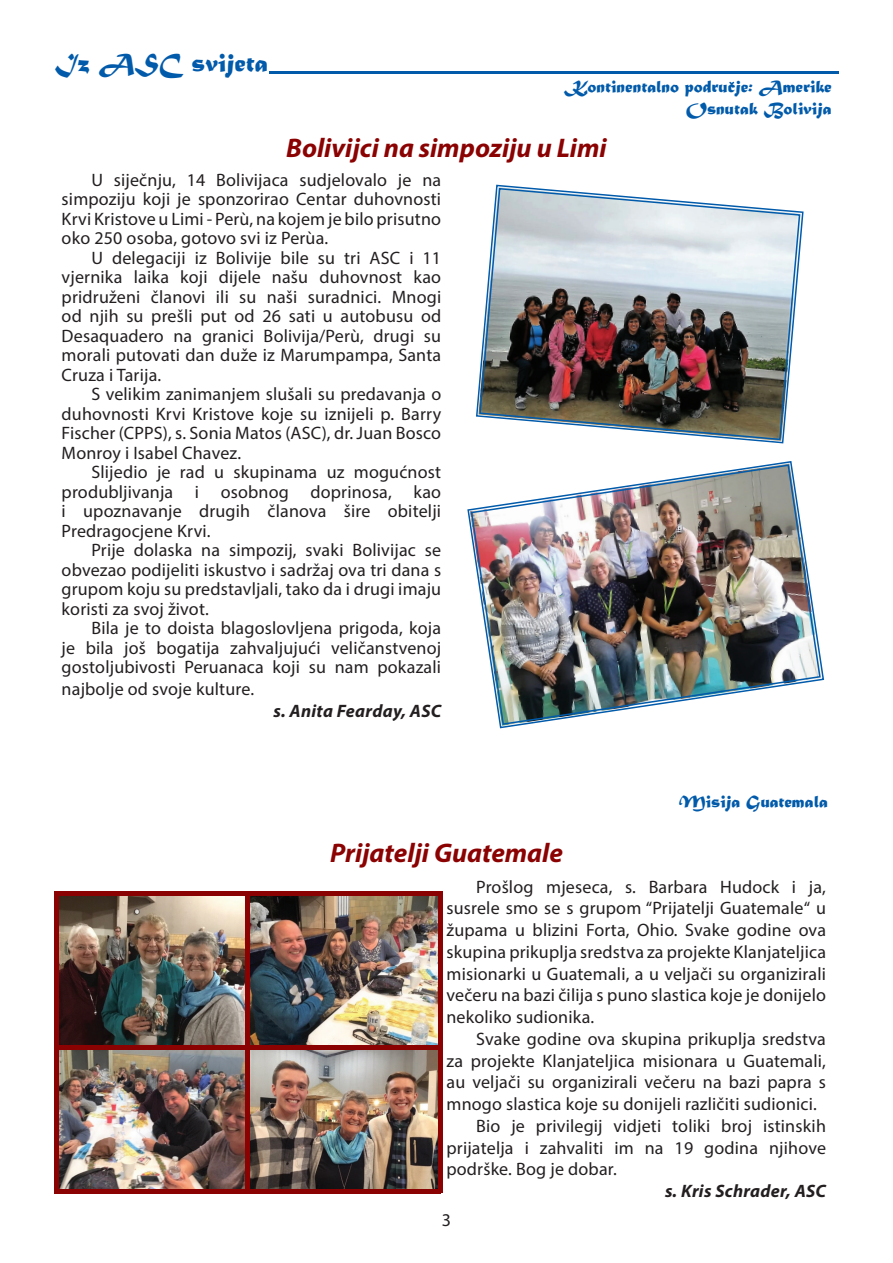
<style>
.page{position:relative;width:893px;height:1263px;background:#fff}
.page>*{position:absolute;margin:0;border:0;box-sizing:border-box;transform-origin:0 0}
.t1{font:italic 700 27px "Myriad Pro";color:#8b0202}
.t2{font:27px "Matura MT Script Capitals";color:#015aaa}
.t3{font:18px/19.5px "Myriad Pro";letter-spacing:.01em;color:#231f20;text-align:justify}
.t4{font:18px/21.6px "Matura MT Script Capitals";color:#015aaa;text-align:right}
.t5{font:italic 700 18px "Myriad Pro";letter-spacing:.015em;color:#231f20}
</style>
<div class="page">
<img style="left:470px;top:463px;width:351px;height:263px">
<img style="left:478px;top:187px;width:323px;height:254px">
<img style="left:58px;top:895px;width:188px;height:294px">
<img style="left:250px;top:1049px;width:188px;height:140px">
<img style="left:250px;top:895px;width:188px;height:150px">
<hr style="left:246px;top:893px;width:4px;height:299px;background:#8b0202">
<hr style="left:54px;top:1189px;width:386px;height:4px;background:#8b0202">
<hr style="left:438px;top:892px;width:4px;height:301px;background:#8b0202">
<hr style="left:56px;top:891px;width:386px;height:4px;background:#8b0202">
<hr style="left:54px;top:891px;width:4px;height:302px;background:#8b0202">
<hr style="left:57px;top:1045px;width:383px;height:4px;background:#8b0202">
<svg style="left:269px;top:71px;width:570px;height:2px"></svg>
<svg style="left:729px;top:81px;width:6px;height:5px"></svg>
<h1 class="t2" style="left:55px;top:46px;width:215px">Iz ASC svijeta</h1>
<p class="t4" style="left:566px;top:77px;width:267px">Kontinentalno podrucje: Amerike<br>Osnutak Bolivija</p>
<h1 class="t1" style="left:286px;top:131px;width:322px">Bolivijci na simpoziju u Limi</h1>
<p class="t3" style="left:62px;top:170px;width:381px;text-indent:30px">U siječnju, 14 Bolivijaca sudjelovalo je na simpoziju koji je sponzorirao Centar duhovnosti Krvi Kristove u Limi - Perù, na kojem je bilo prisutno oko 250 osoba, gotovo svi iz Perùa.</p>
<p class="t3" style="left:62px;top:248px;width:381px;text-indent:30px">U delegaciji iz Bolivije bile su tri ASC i 11 vjernika laika koji dijele našu duhovnost kao pridruženi članovi ili su naši suradnici. Mnogi od njih su prešli put od 26 sati u autobusu od Desaquadero na granici Bolivija/Perù, drugi su morali putovati dan duže iz Marumpampa, Santa Cruza i Tarija.</p>
<p class="t3" style="left:62px;top:384px;width:381px;text-indent:30px">S velikim zanimanjem slušali su predavanja o duhovnosti Krvi Kristove koje su iznijeli p. Barry Fischer (CPPS), s. Sonia Matos (ASC), dr. Juan Bosco Monroy i Isabel Chavez.</p>
<p class="t3" style="left:62px;top:462px;width:381px;text-indent:30px">Slijedio je rad u skupinama uz mogućnost produbljivanja i osobnog doprinosa, kao i upoznavanje drugih članova šire obitelji Predragocjene Krvi.</p>
<p class="t3" style="left:62px;top:540px;width:381px;text-indent:30px">Prije dolaska na simpozij, svaki Bolivijac se obvezao podijeliti iskustvo i sadržaj ova tri dana s grupom koju su predstavljali, tako da i drugi imaju koristi za svoj život.</p>
<p class="t3" style="left:62px;top:618px;width:381px;text-indent:30px">Bila je to doista blagoslovljena prigoda, koja je bila još bogatija zahvaljujući veličanstvenoj gostoljubivosti Peruanaca koji su nam pokazali</p>
<p class="t3" style="left:62px;top:679px;width:194px">najbolje od svoje kulture.</p>
<p class="t5" style="left:273px;top:699px;width:169px">s. Anita Fearday, ASC</p>
<p class="t4" style="left:679px;top:793px;width:150px">Misija Guatemala</p>
<h1 class="t1" style="left:330px;top:835px;width:234px">Prijatelji Guatemale</h1>
<p class="t3" style="left:446px;top:875px;width:381px;line-height:21.8px;text-indent:30px">Prošlog mjeseca, s. Barbara Hudock i ja, susrele smo se s grupom “Prijatelji Guatemale“ u župama u blizini Forta, Ohio. Svake godine ova skupina prikuplja sredstva za projekte Klanjateljica misionarki u Guatemali, a u veljači su organizirali večeru na bazi čilija s puno slastica koje je donijelo nekoliko sudionika.</p>
<p class="t3" style="left:476px;top:1029px;width:351px">Svake godine ova skupina prikuplja sredstva</p>
<p class="t3" style="left:446px;top:1050px;width:381px">za projekte Klanjateljica misionara u Guatemali,</p>
<p class="t3" style="left:446px;top:1072px;width:381px">au veljači su organizirali večeru na bazi papra s</p>
<p class="t3" style="left:446px;top:1094px;width:372px">mnogo slastica koje su donijeli različiti sudionici.</p>
<p class="t3" style="left:476px;top:1116px;width:351px">Bio je privilegij vidjeti toliki broj istinskih</p>
<p class="t3" style="left:446px;top:1137px;width:381px">prijatelja i zahvaliti im na 19 godina njihove</p>
<p class="t3" style="left:446px;top:1159px;width:172px">podrške. Bog je dobar.</p>
<p class="t5" style="left:665px;top:1179px;width:162px">s. Kris Schrader, ASC</p>
<p class="t3" style="left:442px;top:1209px;width:11px">3</p>
</div>
